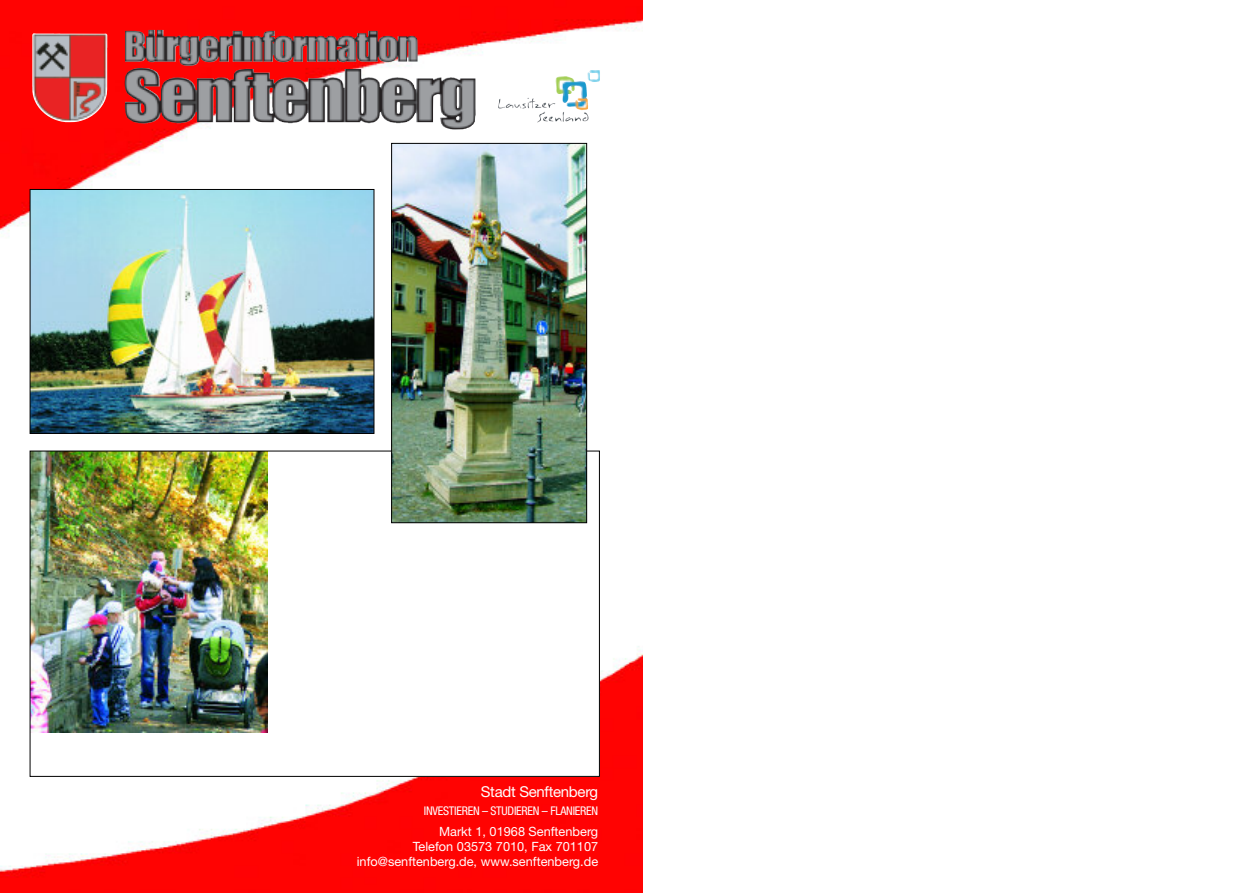
<style>
.page{position:relative;width:1259px;height:893px;background:#fff}
.page>*{position:absolute;margin:0;border:0;box-sizing:border-box;transform-origin:0 0}
.t1{font:15px "Helvetica Neue";letter-spacing:-.02em;color:#fff}
.t2{font:12.75px/15px "Helvetica Neue";color:#fff;text-align:right}
.t3{font:condensed 12px "Helvetica Neue";letter-spacing:-.02em;color:#fff}
</style>
<div class="page">
<img style="left:0;top:489px;width:642px;height:404px">
<img style="left:0;top:0;width:642px;height:489px">
<img style="left:148px;top:30px;width:116px;height:27px">
<div style="left:30px;top:451px;width:569px;height:325px;background:#fff"></div>
<img style="left:32px;top:453px;width:235px;height:280px">
<img style="left:574px;top:70px;width:26px;height:40px">
<img style="left:393px;top:145px;width:192px;height:376px">
<div style="left:391px;top:143px;width:196px;height:380px;border:1px solid #000"></div>
<img style="left:32px;top:191px;width:340px;height:241px">
<div style="left:30px;top:189px;width:344px;height:245px;border:1px solid #000"></div>
<img style="left:33px;top:33px;width:74px;height:86px">
<img style="left:145px;top:69px;width:109px;height:32px">
<p class="t1" style="left:481px;top:782px;width:119px">Stadt Senftenberg</p>
<p class="t3" style="left:424px;top:806px;width:176px">INVESTIEREN – STUDIEREN – FLANIEREN</p>
<p class="t2" style="left:357px;top:824px;width:243px">Markt 1, 01968 Senftenberg<br>Telefon 03573 7010, Fax 701107 info@senftenberg.de, www.senftenberg.de</p>
</div>
